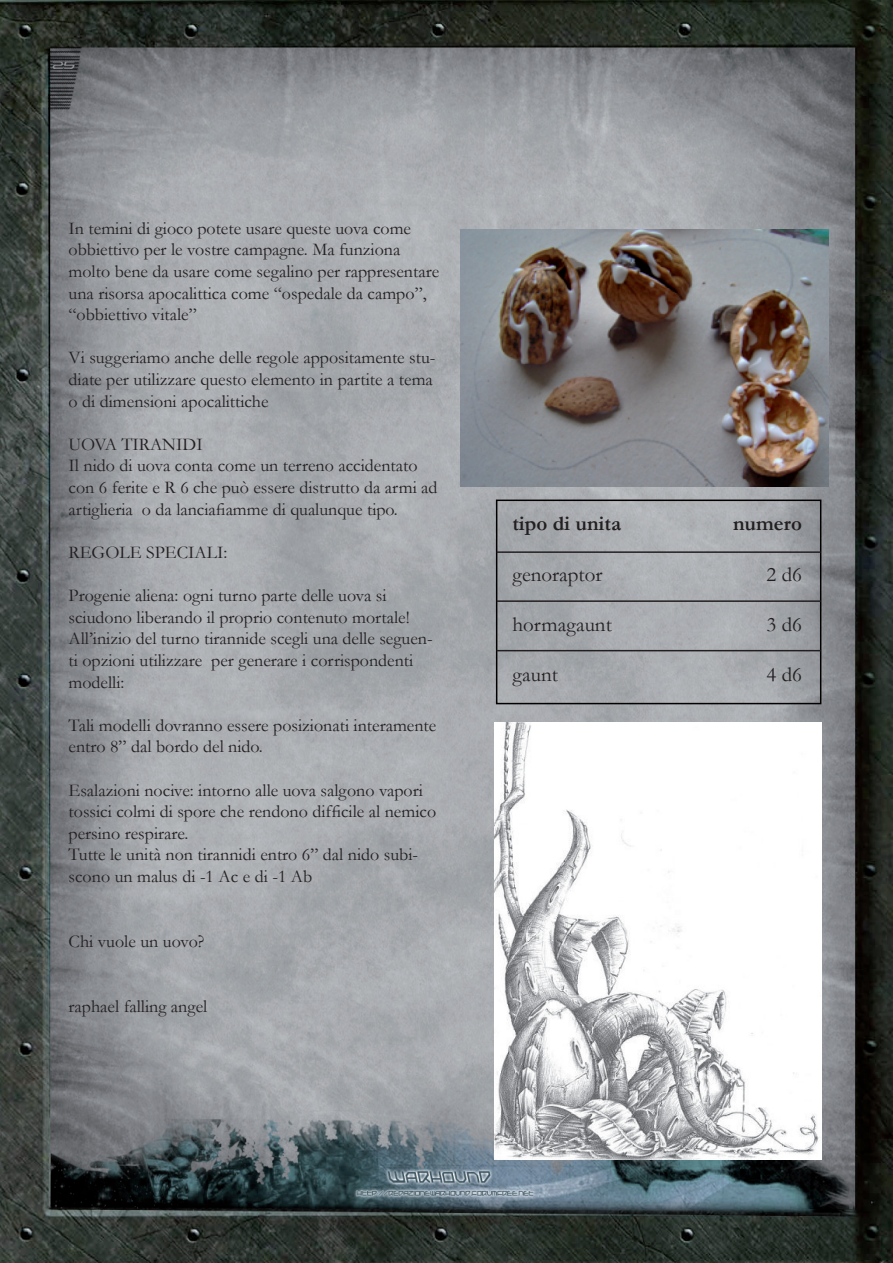
<style>
.page{position:relative;width:893px;height:1263px;background:#fff}
.page>*{position:absolute;margin:0;border:0;box-sizing:border-box;transform-origin:0 0}
.t1{font:21px "Garamond";color:#231f20}
.t2{font:700 21px "Garamond";color:#231f20}
.t3{font:18px/21.6px "Garamond";color:#231f20}
.t4{font:15px "Vandiana Platin Lite";color:#939598}
</style>
<div class="page">
<img style="left:0;top:0;width:893px;height:1263px">
<img style="left:460px;top:230px;width:369px;height:256px">
<img style="left:494px;top:722px;width:328px;height:437px">
<div style="left:496px;top:499px;width:325px;height:205px;border:2px solid #030000"></div>
<hr style="left:497px;top:551px;width:324px;height:2px;background:#231f20">
<hr style="left:497px;top:600px;width:324px;height:2px;background:#231f20">
<hr style="left:497px;top:650px;width:324px;height:1px;background:#231f20">
<p class="t4" style="left:53px;top:59px;width:24px">25</p>
<p class="t3" style="left:69px;top:217px;width:372px">In temini di gioco potete usare queste uova come obbiettivo per le vostre campagne. Ma funziona molto bene da usare come segalino per rappresentare una risorsa apocalittica come “ospedale da campo”, “obbiettivo vitale”</p>
<p class="t3" style="left:69px;top:347px;width:368px">Vi suggeriamo anche delle regole appositamente stu&shy;diate per utilizzare questo elemento in partite a tema o di dimensioni apocalittiche</p>
<p class="t3" style="left:69px;top:433px;width:371px">UOVA TIRANIDI<br>Il nido di uova conta come un terreno accidentato con 6 ferite e R 6 che può essere distrutto da armi ad artiglieria o da lanciafiamme di qualunque tipo.</p>
<p class="t3" style="left:69px;top:541px;width:160px">REGOLE SPECIALI:</p>
<p class="t3" style="left:69px;top:584px;width:366px">Progenie aliena: ogni turno parte delle uova si sciudono liberando il proprio contenuto mortale!<br>All’inizio del turno tirannide scegli una delle seguen&shy;ti opzioni utilizzare per generare i corrispondenti modelli:</p>
<p class="t3" style="left:69px;top:714px;width:369px">Tali modelli dovranno essere posizionati interamente entro 8” dal bordo del nido.</p>
<p class="t3" style="left:69px;top:779px;width:369px">Esalazioni nocive: intorno alle uova salgono vapori tossici colmi di spore che rendono difficile al nemico persino respirare.<br>Tutte le unità non tirannidi entro 6” dal nido subi&shy;scono un malus di -1 Ac e di -1 Ab</p>
<p class="t3" style="left:69px;top:930px;width:137px">Chi vuole un uovo?</p>
<p class="t3" style="left:69px;top:995px;width:140px">raphael falling angel</p>
<p class="t2" style="left:512px;top:511px;width:110px">tipo di unita</p>
<p class="t2" style="left:733px;top:511px;width:70px">numero</p>
<p class="t1" style="left:512px;top:561px;width:91px">genoraptor</p>
<p class="t1" style="left:767px;top:561px;width:37px">2 d6</p>
<p class="t1" style="left:512px;top:612px;width:101px">hormagaunt</p>
<p class="t1" style="left:767px;top:612px;width:37px">3 d6</p>
<p class="t1" style="left:512px;top:662px;width:47px">gaunt</p>
<p class="t1" style="left:767px;top:662px;width:37px">4 d6</p>
</div>
